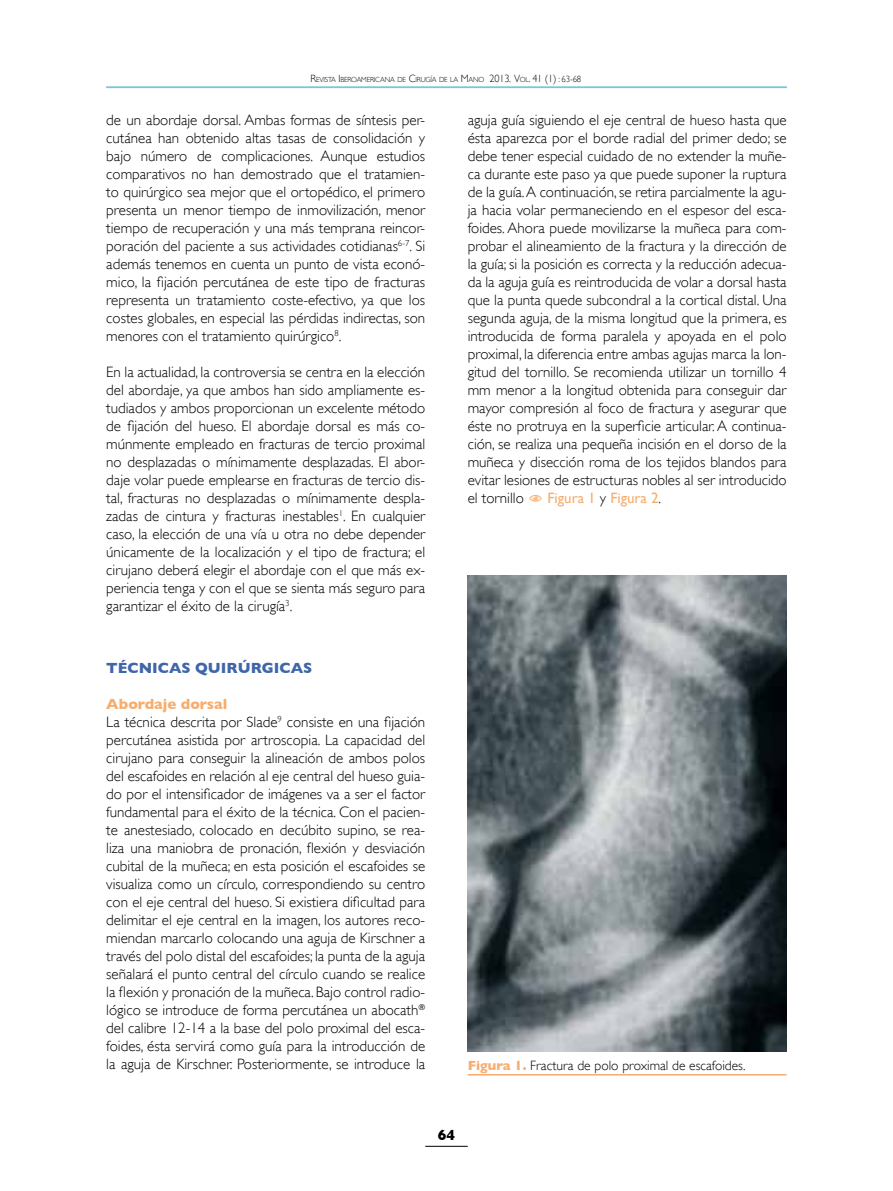
<style>
.page{position:relative;width:893px;height:1191px;background:#fff}
.page>*{position:absolute;margin:0;border:0;box-sizing:border-box;transform-origin:0 0}
.PÁRRAFO{font:300 15px/18px "Gill Sans";color:#000;text-align:justify}
.ENUNCIADO_PÁRRAFO_AZ{font:700 15px "Gill Sans";color:#4066aa}
.PÁRRAFO-2{font:15px "Gill Sans";color:#f6ad6e}
.ENCABEZADO_PÁRRAFO_N{font:700 15px "Gill Sans";color:#f6ad6e}
.t1{font:700 15px "Gill Sans";color:#000}
.PIE_FIGURAS{font:300 13.5px "Gill Sans";color:#000}
.d-Títulos{font:300 7.35px "Gill Sans";letter-spacing:-.02em;color:#000}
.s1{font-size:10.5px}
.s2{font-size:9px}
.s3{font-weight:300;color:#000}
.s4{font-weight:700;color:#f6ad6e}
</style>
<div class="page">
<hr style="left:425px;top:1146px;width:43px;height:1px;background:#000">
<hr style="left:106px;top:87px;width:681px;height:1px;background:#77c8d6">
<img style="left:468px;top:575px;width:318px;height:477px">
<hr style="left:468px;top:1074px;width:318px;height:1px;background:#f6ad6e">
<p class="d-Títulos" style="left:310px;top:76px;width:272px"><span class="s1">R</span>EVISTA <span class="s1">I</span> BEROAMERICANA DE <span class="s1">C</span>IRUGÍA DE LA <span class="s1">M</span>ANO <span class="s1">2013. V</span>OL<span class="s1">. 41 (1)</span> <span class="s2">: 63-68</span></p>
<p class="PÁRRAFO" style="left:106px;top:111px;width:320px">de un abordaje dorsal. Ambas formas de síntesis per&shy;cutánea han obtenido altas tasas de consolidación y bajo número de complicaciones. Aunque estudios comparativos no han demostrado que el tratamien&shy;to quirúrgico sea mejor que el ortopédico, el primero presenta un menor tiempo de inmovilización, menor tiempo de recuperación y una más temprana reincor&shy;poración del paciente a sus actividades cotidianas<sup>6-7</sup>. Si además tenemos en cuenta un punto de vista econó&shy;mico, la fijación percutánea de este tipo de fracturas representa un tratamiento coste-efectivo, ya que los costes globales, en especial las pérdidas indirectas, son menores con el tratamiento quirúrgico<sup>8</sup>.</p>
<p class="PÁRRAFO" style="left:106px;top:363px;width:320px">En la actualidad, la controversia se centra en la elección del abordaje, ya que ambos han sido ampliamente es&shy;tudiados y ambos proporcionan un excelente método de fijación del hueso. El abordaje dorsal es más co&shy;múnmente empleado en fracturas de tercio proximal no desplazadas o mínimamente desplazadas. El abor&shy;daje volar puede emplearse en fracturas de tercio dis&shy;tal, fracturas no desplazadas o mínimamente despla&shy;zadas de cintura y fracturas inestables<sup>1</sup>. En cualquier caso, la elección de una vía u otra no debe depender únicamente de la localización y el tipo de fractura; el cirujano deberá elegir el abordaje con el que más ex&shy;periencia tenga y con el que se sienta más seguro para garantizar el éxito de la cirugía<sup>3</sup>.</p>
<p class="PÁRRAFO" style="left:468px;top:111px;width:320px">aguja guía siguiendo el eje central de hueso hasta que ésta aparezca por el borde radial del primer dedo; se debe tener especial cuidado de no extender la muñe&shy;ca durante este paso ya que puede suponer la ruptura de la guía. A continuación, se retira parcialmente la agu&shy;ja hacia volar permaneciendo en el espesor del esca&shy;foides. Ahora puede movilizarse la muñeca para com&shy;probar el alineamiento de la fractura y la dirección de la guía; si la posición es correcta y la reducción adecua&shy;da la aguja guía es reintroducida de volar a dorsal hasta que la punta quede subcondral a la cortical distal. Una segunda aguja, de la misma longitud que la primera, es introducida de forma paralela y apoyada en el polo proximal, la diferencia entre ambas agujas marca la lon&shy;gitud del tornillo. Se recomienda utilizar un tornillo 4 mm menor a la longitud obtenida para conseguir dar mayor compresión al foco de fractura y asegurar que éste no protruya en la superficie articular. A continua&shy;ción, se realiza una pequeña incisión en el dorso de la muñeca y disección roma de los tejidos blandos para evitar lesiones de estructuras nobles al ser introducido el tornillo</p>
<p class="PÁRRAFO-2" style="left:547px;top:489px;width:115px">Figura 1 <span class="s3">y</span> Figura 2<span class="s3">.</span></p>
<p class="ENUNCIADO_PÁRRAFO_AZ" style="left:106px;top:659px;width:208px">TÉCNICAS QUIRÚRGICAS</p>
<p class="ENCABEZADO_PÁRRAFO_N" style="left:106px;top:695px;width:123px">Abordaje dorsal</p>
<p class="PÁRRAFO" style="left:106px;top:713px;width:320px;text-align:left">La técnica descrita por Slade<sup>9</sup> consiste en una fijación percutánea asistida por artroscopia. La capacidad del cirujano para conseguir la alineación de ambos polos del escafoides en relación al eje central del hueso guia&shy;do por el intensificador de imágenes va a ser el factor fundamental para el éxito de la técnica. Con el pacien&shy;te anestesiado, colocado en decúbito supino, se rea&shy;liza una maniobra de pronación, flexión y desviación cubital de la muñeca; en esta posición el escafoides se visualiza como un círculo, correspondiendo su centro con el eje central del hueso. Si existiera dificultad para delimitar el eje central en la imagen, los autores reco&shy;miendan marcarlo colocando una aguja de Kirschner a través del polo distal del escafoides; la punta de la aguja señalará el punto central del círculo cuando se realice la flexión y pronación de la muñeca. Bajo control radio&shy;lógico se introduce de forma percutánea un abocath del calibre 12-14 a la base del polo proximal del esca&shy;foides, ésta servirá como guía para la introducción de la aguja de Kirschner. Posteriormente, se introduce la</p>
<p class="PIE_FIGURAS" style="left:468px;top:1057px;width:279px"><span class="s4">Figura 1.</span> Fractura de polo proximal de escafoides.</p>
<p class="t1" style="left:438px;top:1125px;width:19px">64</p>
</div>
